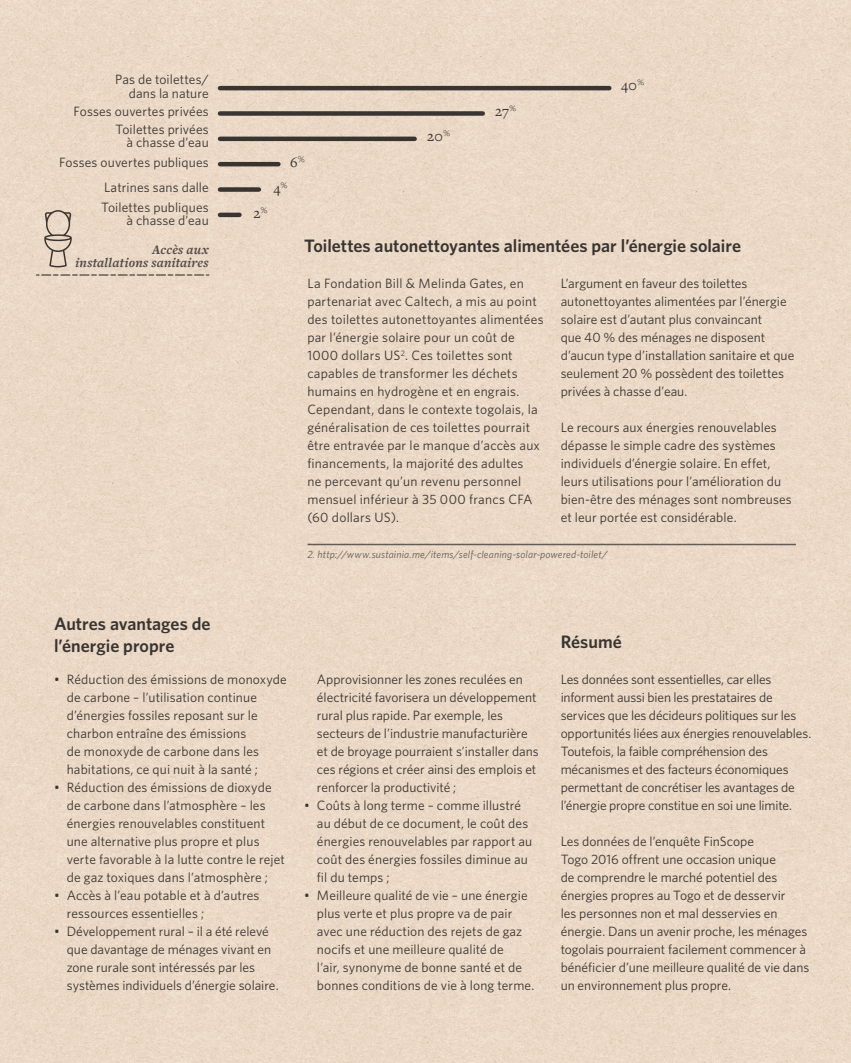
<style>
.page{position:relative;width:851px;height:1063px;background:#fff}
.page>*{position:absolute;margin:0;border:0;box-sizing:border-box;transform-origin:0 0}
.t1{font:600 18px/21.6px "Whitney HTF";color:#3e3e3f}
.t2{font:15px "Freight Text Pro";color:#3e3e3f}
.t3{font:13.5px/18px "Whitney HTF";letter-spacing:.005em;color:#3e3e3f}
.t4{font:13.5px/19.5px "Whitney";letter-spacing:.01em;color:#3e3e3f;text-align:right}
.t5{font:italic 700 13.5px/13.5px "Freight Text Pro";letter-spacing:.015em;color:#57585a;text-align:right}
.t6{font:italic 10.5px "Whitney HTF";letter-spacing:.015em;color:#6c6d70}
</style>
<div class="page">
<img style="left:0;top:0;width:850px;height:1063px">
<p class="t4" style="left:115px;top:73px;width:95px;line-height:13.5px">Pas de toilettes/ dans la nature</p>
<p class="t4" style="left:73px;top:102px;width:137px;line-height:18px">Fosses ouvertes privées<br>Toilettes privées</p>
<p class="t4" style="left:59px;top:133px;width:151px">à chasse d’eau<br>Fosses ouvertes publiques</p>
<p class="t4" style="left:101px;top:178px;width:109px;text-align:left">Latrines sans dalle<br>Toilettes publiques</p>
<p class="t4" style="left:126px;top:211px;width:84px">à chasse d’eau</p>
<p class="t5" style="left:75px;top:242px;width:135px">Accès aux<br>installations sanitaires</p>
<p class="t2" style="left:290px;top:152px;width:16px">6<sup>%</sup></p>
<p class="t2" style="left:273px;top:178px;width:15px">4<sup>%</sup></p>
<p class="t2" style="left:253px;top:204px;width:15px">2<sup>%</sup></p>
<p class="t2" style="left:427px;top:127px;width:24px">20<sup>%</sup></p>
<p class="t2" style="left:495px;top:101px;width:22px">27<sup>%</sup></p>
<p class="t2" style="left:621px;top:75px;width:24px">40<sup>%</sup></p>
<h1 class="t1" style="left:304px;top:234px;width:438px">Toilettes autonettoyantes alimentées par l’énergie solaire</h1>
<p class="t3" style="left:307px;top:274px;width:238px">La Fondation Bill &amp; Melinda Gates, en partenariat avec Caltech, a mis au point des toilettes autonettoyantes alimentées par l’énergie solaire pour un coût de 1000 dollars US<sup>2</sup>. Ces toilettes sont capables de transformer les déchets humains en hydrogène et en engrais.<br>Cependant, dans le contexte togolais, la généralisation de ces toilettes pourrait être entravée par le manque d’accès aux financements, la majorité des adultes<br>ne percevant qu’un revenu personnel mensuel inférieur à 35 000 francs CFA (60 dollars US).</p>
<p class="t3" style="left:560px;top:274px;width:235px">L’argument en faveur des toilettes autonettoyantes alimentées par l’énergie solaire est d’autant plus convaincant<br>que 40 % des ménages ne disposent d’aucun type d’installation sanitaire et que seulement 20 % possèdent des toilettes privées à chasse d’eau.</p>
<p class="t3" style="left:560px;top:418px;width:233px">Le recours aux énergies renouvelables dépasse le simple cadre des systèmes individuels d’énergie solaire. En effet, leurs utilisations pour l’amélioration du bien-être des ménages sont nombreuses et leur portée est considérable.</p>
<p class="t6" style="left:307px;top:548px;width:301px">2. http://www.sustainia.me/items/self-cleaning-solar-powered-toilet/</p>
<h1 class="t1" style="left:54px;top:612px;width:158px">Autres avantages de l’énergie propre</h1>
<p class="t3" style="left:67px;top:670px;width:221px;text-indent:-13px">• Réduction des émissions de monoxyde de carbone – l’utilisation continue d’énergies fossiles reposant sur le charbon entraîne des émissions<br>de monoxyde de carbone dans les habitations, ce qui nuit à la santé ;</p>
<p class="t3" style="left:67px;top:778px;width:219px;text-indent:-13px">• Réduction des émissions de dioxyde de carbone dans l’atmosphère – les énergies renouvelables constituent une alternative plus propre et plus verte favorable à la lutte contre le rejet de gaz toxiques dans l’atmosphère ;</p>
<p class="t3" style="left:67px;top:886px;width:194px;text-indent:-13px">• Accès à l’eau potable et à d’autres ressources essentielles ;</p>
<p class="t3" style="left:67px;top:922px;width:213px;text-indent:-13px">• Développement rural – il a été relevé que davantage de ménages vivant en zone rurale sont intéressés par les systèmes individuels d’énergie solaire.</p>
<p class="t3" style="left:317px;top:670px;width:223px">Approvisionner les zones reculées en électricité favorisera un développement rural plus rapide. Par exemple, les secteurs de l’industrie manufacturière et de broyage pourraient s’installer dans ces régions et créer ainsi des emplois et renforcer la productivité ;</p>
<p class="t3" style="left:317px;top:796px;width:217px;text-indent:-13px">• Coûts à long terme – comme illustré au début de ce document, le coût des énergies renouvelables par rapport au coût des énergies fossiles diminue au fil du temps ;</p>
<p class="t3" style="left:317px;top:886px;width:219px;text-indent:-13px">• Meilleure qualité de vie – une énergie plus verte et plus propre va de pair avec une réduction des rejets de gaz nocifs et une meilleure qualité de<br>l’air, synonyme de bonne santé et de bonnes conditions de vie à long terme.</p>
<h1 class="t1" style="left:560px;top:630px;width:63px">Résumé</h1>
<p class="t3" style="left:560px;top:670px;width:252px">Les données sont essentielles, car elles informent aussi bien les prestataires de services que les décideurs politiques sur les opportunités liées aux énergies renouvelables.<br>Toutefois, la faible compréhension des mécanismes et des facteurs économiques permettant de concrétiser les avantages de l’énergie propre constitue en soi une limite.</p>
<p class="t3" style="left:560px;top:832px;width:250px">Les données de l’enquête FinScope<br>Togo 2016 offrent une occasion unique<br>de comprendre le marché potentiel des énergies propres au Togo et de desservir<br>les personnes non et mal desservies en énergie. Dans un avenir proche, les ménages togolais pourraient facilement commencer à bénéficier d’une meilleure qualité de vie dans un environnement plus propre.</p>
</div>
